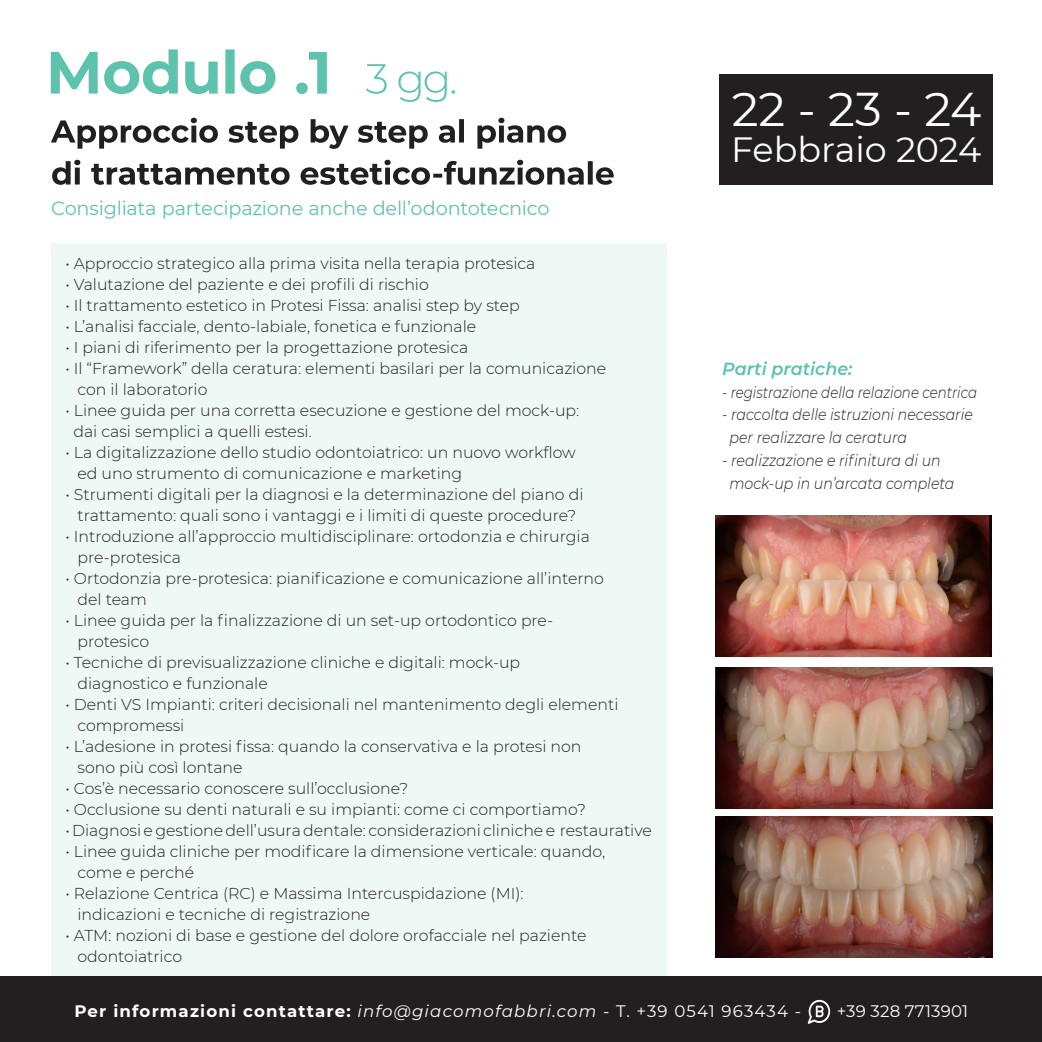
<style>
.page{position:relative;width:1042px;height:1042px;background:#fff}
.page>*{position:absolute;margin:0;border:0;box-sizing:border-box;transform-origin:0 0}
.t1{font:47.25px "Montserrat";color:#fff}
.t2{font:35px "Montserrat";color:#fff}
.t3{font:19.25px "Montserrat";letter-spacing:-.01em;color:#5dc3ad}
.t4{font:italic 600 17.5px "Montserrat";color:#5dc3ad}
.t5{font:700 16.62px "Montserrat";letter-spacing:.07em;color:#fff}
.t6{font:16.62px "Montserrat";letter-spacing:.01em;color:#fff}
.t7{font:300 15.75px/21px "Montserrat";color:#231f20}
.t8{font:italic 300 15.75px/22.8px "Montserrat";color:#231f20;scale:.9 1}
.t9{font:italic 300 15.75px "Montserrat";color:#231f20;scale:.85 1}
.s1{font-weight:400;font-style:italic}
.s2{font-weight:400}
</style>
<div class="page">
<div style="left:719px;top:74px;width:273px;height:111px;background:#231f20"></div>
<div style="left:51px;top:243px;width:615px;height:750px;background:#eef8f5"></div>
<svg style="left:52px;top:160px;width:562px;height:25px"></svg>
<svg style="left:51px;top:118px;width:515px;height:31px"></svg>
<svg style="left:51px;top:49px;width:404px;height:53px"></svg>
<img style="left:716px;top:667px;width:276px;height:141px">
<img style="left:716px;top:515px;width:276px;height:141px">
<img style="left:716px;top:816px;width:276px;height:141px">
<div style="left:0;top:976px;width:1042px;height:66px;background:#231f20"></div>
<svg style="left:808px;top:1000px;width:22px;height:24px"></svg>
<p class="t3" style="left:51px;top:195px;width:500px">Consigliata partecipazione anche dell’odontotecnico</p>
<p class="t7" style="left:65px;top:253px;width:471px">• Approccio strategico alla prima visita nella terapia protesica</p>
<p class="t7" style="left:65px;top:274px;width:365px">• Valutazione del paziente e dei profili di rischio</p>
<p class="t7" style="left:65px;top:295px;width:456px">• Il trattamento estetico in Protesi Fissa: analisi step by step</p>
<p class="t7" style="left:65px;top:316px;width:412px">• L’analisi facciale, dento-labiale, fonetica e funzionale</p>
<p class="t7" style="left:65px;top:337px;width:404px">• I piani di riferimento per la progettazione protesica</p>
<p class="t7" style="left:78px;top:358px;width:530px;text-indent:-12px">• Il “Framework” della ceratura: elementi basilari per la comunicazione con il laboratorio</p>
<p class="t7" style="left:73px;top:400px;width:507px;text-indent:-8px">• Linee guida per una corretta esecuzione e gestione del mock-up: dai casi semplici a quelli estesi.</p>
<p class="t7" style="left:78px;top:442px;width:500px;text-indent:-12px">• La digitalizzazione dello studio odontoiatrico: un nuovo workflow ed uno strumento di comunicazione e marketing</p>
<p class="t7" style="left:65px;top:484px;width:520px;text-align:center">• Strumenti digitali per la diagnosi e la determinazione del piano di trattamento: quali sono i vantaggi e i limiti di queste procedure?</p>
<p class="t7" style="left:78px;top:526px;width:514px;text-indent:-12px">• Introduzione all’approccio multidisciplinare: ortodonzia e chirurgia pre-protesica</p>
<p class="t7" style="left:78px;top:567px;width:528px;text-indent:-12px">• Ortodonzia pre-protesica: pianificazione e comunicazione all’interno del team</p>
<p class="t7" style="left:78px;top:609px;width:477px;text-indent:-12px">• Linee guida per la finalizzazione di un set-up ortodontico pre&shy;protesico</p>
<p class="t7" style="left:78px;top:651px;width:444px;text-indent:-12px">• Tecniche di previsualizzazione cliniche e digitali: mock-up diagnostico e funzionale</p>
<p class="t7" style="left:78px;top:693px;width:542px;text-indent:-12px">• Denti VS Impianti: criteri decisionali nel mantenimento degli elementi compromessi</p>
<p class="t7" style="left:78px;top:735px;width:505px;text-indent:-12px">• L’adesione in protesi fissa: quando la conservativa e la protesi non sono più così lontane</p>
<p class="t7" style="left:65px;top:777px;width:344px">• Cos’è necessario conoscere sull’occlusione?</p>
<p class="t7" style="left:65px;top:798px;width:522px">• Occlusione su denti naturali e su impianti: come ci comportiamo?</p>
<p class="t7" style="left:65px;top:819px;width:588px">• Diagnosi e gestione dell’usura dentale: considerazioni cliniche e restaurative</p>
<p class="t7" style="left:78px;top:840px;width:529px;text-indent:-12px">• Linee guida cliniche per modificare la dimensione verticale: quando, come e perché</p>
<p class="t7" style="left:78px;top:882px;width:447px;text-indent:-12px">• Relazione Centrica (RC) e Massima Intercuspidazione (MI): indicazioni e tecniche di registrazione</p>
<p class="t7" style="left:78px;top:924px;width:510px;text-indent:-12px">• ATM: nozioni di base e gestione del dolore orofacciale nel paziente odontoiatrico</p>
<h1 class="t1" style="left:731px;top:77px;width:251px">22 - 23 - 24</h1>
<h2 class="t2" style="left:731px;top:126px;width:252px">Febbraio 2024</h2>
<p class="t4" style="left:722px;top:356px;width:132px">Parti pratiche:</p>
<p class="t9" style="left:722px;top:381px;width:301px">- registrazione della relazione centrica</p>
<p class="t8" style="left:729px;top:403px;width:272px;text-indent:-7px">- raccolta delle istruzioni necessarie per realizzare la ceratura</p>
<p class="t8" style="left:729px;top:448px;width:251px;text-indent:-7px">- realizzazione e rifinitura di un mock-up in un’arcata completa</p>
<p class="t5" style="left:74px;top:999px;width:728px">Per informazioni contattare: <span class="s1">info@giacomofabbri.com</span> <span class="s2">- T. +39 0541 963434 -</span></p>
<p class="t6" style="left:837px;top:999px;width:133px">+39 328 7713901</p>
</div>
